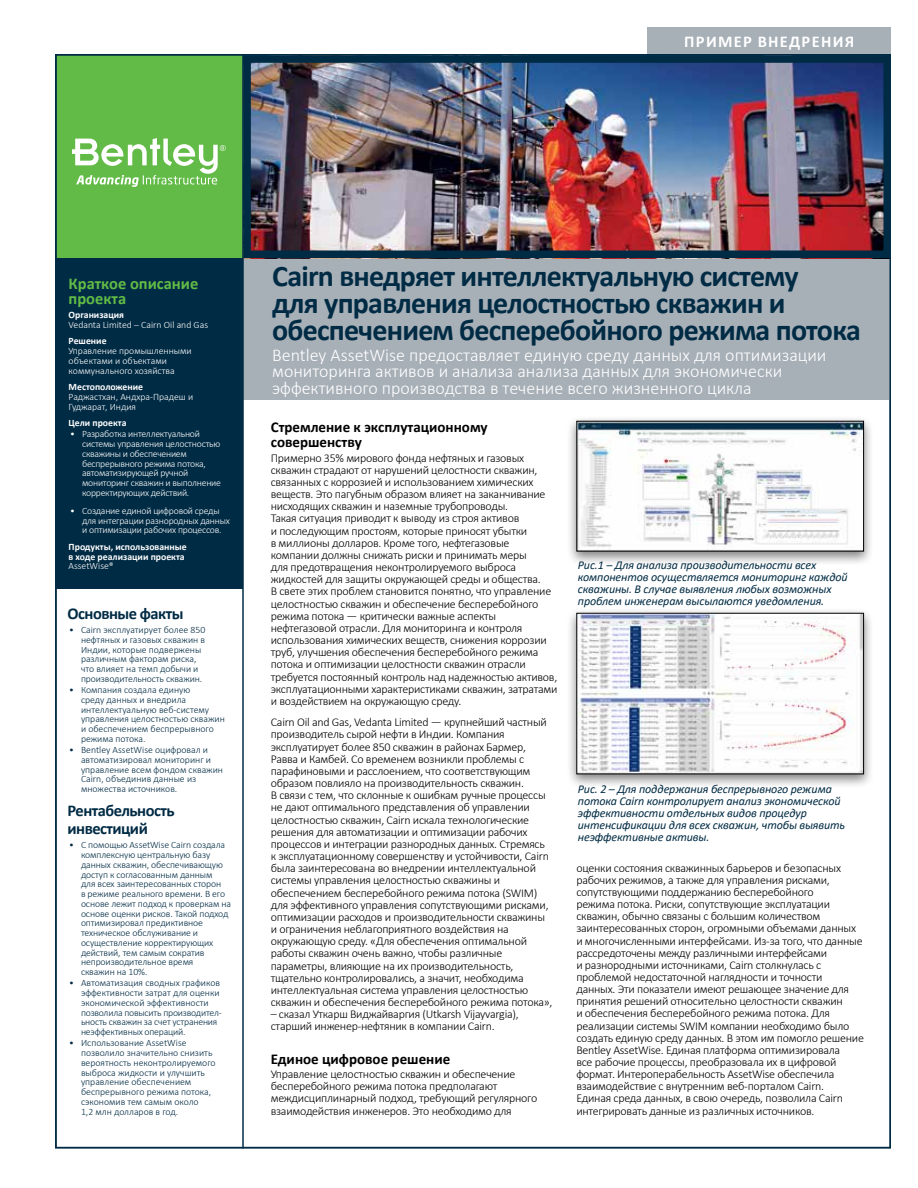
<style>
.page{position:relative;width:918px;height:1188px;background:#fff}
.page>*{position:absolute;margin:0;border:0;box-sizing:border-box;transform-origin:0 0}
.t1{font:700 30px/27px "Calibri";letter-spacing:-.025em;color:#002b44}
.t2{font:300 18px/16.5px "Calibri";color:#fff}
.t3{font:700 16.5px/18px "Calibri";letter-spacing:-.03em;color:#002b44}
.t4{font:700 16.5px/15px "Calibri";color:#62bb46}
.t5{font:700 16.5px "Calibri";letter-spacing:.08em;color:#fff}
.t6{font:700 15px/15.1px "Calibri";color:#000}
.t7{font:300 12px/12.1px "Calibri";letter-spacing:-.02em;color:#000}
.t8{font:italic 12px/12px "Calibri";letter-spacing:-.01em;color:#002b44}
.t9{font:300 9.75px/9.8px "Calibri";letter-spacing:-.005em;color:#002b44}
.t10{font:300 9.75px/9.8px "Calibri";letter-spacing:-.02em;color:#fff}
.t11{font:300 9.75px/9.8px "Calibri";color:#fff}
.t12{font:700 9.75px/9.8px "Calibri";color:#fff}
</style>
<div class="page">
<div style="left:55px;top:55px;width:188px;height:204px;background:#62bb46"></div>
<svg style="left:72px;top:138px;width:154px;height:49px"></svg>
<div style="left:648px;top:27px;width:243px;height:27px;background:#a7afb7"></div>
<div style="left:244px;top:258px;width:647px;height:141px;background:#a7afb7"></div>
<img style="left:252px;top:64px;width:630px;height:185px">
<div style="left:243px;top:55px;width:648px;height:203px;border:8px solid #002b44"></div>
<hr style="left:242px;top:54px;width:2px;height:1094px;background:#002b44">
<div style="left:55px;top:258px;width:187px;height:331px;background:#002b44"></div>
<div style="left:566px;top:415px;width:308px;height:151px;background:#000;opacity:.5"></div>
<svg style="left:576px;top:420px;width:288px;height:132px"></svg>
<div style="left:566px;top:607px;width:308px;height:182px;background:#000;opacity:.5"></div>
<svg style="left:576px;top:613px;width:288px;height:162px"></svg>
<h3 class="t5" style="left:684px;top:30px;width:172px">ПРИМЕР ВНЕДРЕНИЯ</h3>
<h1 class="t1" style="left:272px;top:262px;width:590px">Cairn внедряет интеллектуальную систему<br>для управления целостностью скважин и обеспечением бесперебойного режима потока</h1>
<h2 class="t2" style="left:272px;top:346px;width:556px">Bentley AssetWise предоставляет единую среду данных для оптимизации мониторинга активов и анализа анализа данных для экономически эффективного производства в течение всего жизненного цикла</h2>
<p class="t6" style="left:271px;top:419px;width:218px">Стремление к эксплутационному совершенству</p>
<p class="t7" style="left:271px;top:451px;width:288px">Примерно 35% мирового фонда нефтяных и газовых скважин страдают от нарушений целостности скважин, связанных с коррозией и использованием химических веществ. Это пагубным образом влияет на заканчивание нисходящих скважин и наземные трубопроводы.<br>Такая ситуация приводит к выводу из строя активов<br>и последующим простоям, которые приносят убытки<br>в миллионы долларов. Кроме того, нефтегазовые компании должны снижать риски и принимать меры<br>для предотвращения неконтролируемого выброса жидкостей для защиты окружающей среды и общества.<br>В свете этих проблем становится понятно, что управление целостностью скважин и обеспечение бесперебойного режима потока — критически важные аспекты нефтегазовой отрасли. Для мониторинга и контроля использования химических веществ, снижения коррозии труб, улучшения обеспечения бесперебойного режима потока и оптимизации целостности скважин отрасли требуется постоянный контроль над надежностью активов, эксплуатационными характеристиками скважин, затратами и воздействием на окружающую среду.</p>
<p class="t7" style="left:271px;top:716px;width:283px">Cairn Oil and Gas, Vedanta Limited — крупнейший частный производитель сырой нефти в Индии. Компания эксплуатирует более 850 скважин в районах Бармер, Равва и Камбей. Со временем возникли проблемы с парафиновыми и расслоением, что соответствующим образом повлияло на производительность скважин.<br>В связи с тем, что склонные к ошибкам ручные процессы не дают оптимального представления об управлении целостностью скважин, Cairn искала технологические решения для автоматизации и оптимизации рабочих процессов и интеграции разнородных данных. Стремясь к эксплуатационному совершенству и устойчивости, Cairn была заинтересована во внедрении интеллектуальной системы управления целостностью скважины и обеспечением бесперебойного режима потока (SWIM) для эффективного управления сопутствующими рисками, оптимизации расходов и производительности скважины и ограничения неблагоприятного воздействия на окружающую среду. «Для обеспечения оптимальной работы скважин очень важно, чтобы различные параметры, влияющие на их производительность, тщательно контролировались, а значит, необходима интеллектуальная система управления целостностью скважин и обеспечения бесперебойного режима потока»,</p>
<p class="t7" style="left:271px;top:1008px;width:250px">– сказал Уткарш Виджайваргия (Utkarsh Vijayvargia), старший инженер-нефтяник в компании Cairn.</p>
<p class="t6" style="left:271px;top:1051px;width:181px">Единое цифровое решение</p>
<p class="t7" style="left:271px;top:1068px;width:268px">Управление целостностью скважин и обеспечение бесперебойного режима потока предполагают междисциплинарный подход, требующий регулярного взаимодействия инженеров. Это необходимо для</p>
<h3 class="t4" style="left:69px;top:276px;width:131px">Краткое описание проекта</h3>
<p class="t12" style="left:69px;top:310px;width:57px">Организация</p>
<p class="t11" style="left:69px;top:320px;width:141px">Vedanta Limited – Cairn Oil and Gas</p>
<p class="t12" style="left:69px;top:336px;width:39px">Решение</p>
<p class="t11" style="left:69px;top:346px;width:125px">Управление промышленными объектами и объектами коммунального хозяйства</p>
<p class="t12" style="left:69px;top:382px;width:76px">Местоположение</p>
<p class="t11" style="left:69px;top:392px;width:126px">Раджастхан, Андхра-Прадеш и<br>Гуджарат, Индия</p>
<p class="t12" style="left:69px;top:418px;width:59px">Цели проекта</p>
<p class="t10" style="left:82px;top:429px;width:140px;text-indent:-12px">• Разработка интеллектуальной системы управления целостностью скважины и обеспечением беспрерывного режима потока, автоматизирующей ручной мониторинг скважин и выполнение корректирующих действий.</p>
<p class="t10" style="left:82px;top:506px;width:149px;text-indent:-12px">• Создание единой цифровой среды для интеграции разнородных данных и оптимизации рабочих процессов.</p>
<p class="t12" style="left:69px;top:542px;width:120px">Продукты, использованные в ходе реализации проекта</p>
<p class="t11" style="left:69px;top:561px;width:47px">AssetWise®</p>
<p class="t8" style="left:578px;top:559px;width:271px">Рис.1 – Для анализа производительности всех компонентов осуществляется мониторинг каждой скважины. В случае выявления любых возможных проблем инженерам высылаются уведомления.</p>
<h3 class="t3" style="left:68px;top:604px;width:118px">Основные факты</h3>
<p class="t9" style="left:81px;top:625px;width:126px;text-indent:-12px">• Cairn эксплуатирует более 850 нефтяных и газовых скважин в<br>Индии, которые подвержены различным факторам риска, что влияет на темп добычи и производительность скважин.</p>
<p class="t9" style="left:81px;top:685px;width:145px;text-indent:-12px">• Компания создала единую<br>среду данных и внедрила интеллектуальную веб-систему управления целостностью скважин и обеспечением беспрерывного режима потока.</p>
<p class="t9" style="left:81px;top:745px;width:144px;text-indent:-12px">• Bentley AssetWise оцифровал и автоматизировал мониторинг и управление всем фондом скважин<br>Cairn, объединив данные из множества источников.</p>
<h3 class="t3" style="left:68px;top:802px;width:109px">Рентабельность инвестиций</h3>
<p class="t9" style="left:81px;top:840px;width:152px;text-indent:-12px">• С помощью AssetWise Cairn создала комплексную центральную базу данных скважин, обеспечивающую доступ к согласованным данным<br>для всех заинтересованных сторон<br>в режиме реального времени. В его основе лежит подход к проверкам на основе оценки рисков. Такой подход оптимизировал предиктивное техническое обслуживание и осуществление корректирующих действий, тем самым сократив непроизводительное время<br>скважин на 10%.</p>
<p class="t9" style="left:81px;top:978px;width:142px;text-indent:-12px">• Автоматизация сводных графиков эффективности затрат для оценки экономической эффективности позволила повысить производител&shy;ьность скважин за счет устранения неэффективных операций.</p>
<p class="t9" style="left:81px;top:1038px;width:136px;text-indent:-12px">• Использование AssetWise позволило значительно снизить вероятность неконтролируемого выброса жидкости и улучшить управление обеспечением беспрерывного режима потока, сэкономив тем самым около<br>1,2 млн долларов в год.</p>
<p class="t8" style="left:578px;top:782px;width:269px">Рис. 2 – Для поддержания беспрерывного режима потока Cairn контролирует анализ экономической эффективности отдельных видов процедур интенсификации для всех скважин, чтобы выявить неэффективные активы.</p>
<p class="t7" style="left:576px;top:861px;width:289px">оценки состояния скважинных барьеров и безопасных рабочих режимов, а также для управления рисками, сопутствующими поддержанию бесперебойного<br>режима потока. Риски, сопутствующие эксплуатации скважин, обычно связаны с большим количеством заинтересованных сторон, огромными объемами данных и многочисленными интерфейсами. Из-за того, что данные рассредоточены между различными интерфейсами<br>и разнородными источниками, Cairn столкнулась с проблемой недостаточной наглядности и точности данных. Эти показатели имеют решающее значение для принятия решений относительно целостности скважин<br>и обеспечения бесперебойного режима потока. Для реализации системы SWIM компании необходимо было создать единую среду данных. В этом им помогло решение Bentley AssetWise. Единая платформа оптимизировала<br>все рабочие процессы, преобразовала их в цифровой формат. Интероперабельность AssetWise обеспечила взаимодействие с внутренним веб-порталом Cairn.<br>Единая среда данных, в свою очередь, позволила Cairn интегрировать данные из различных источников.</p>
</div>
